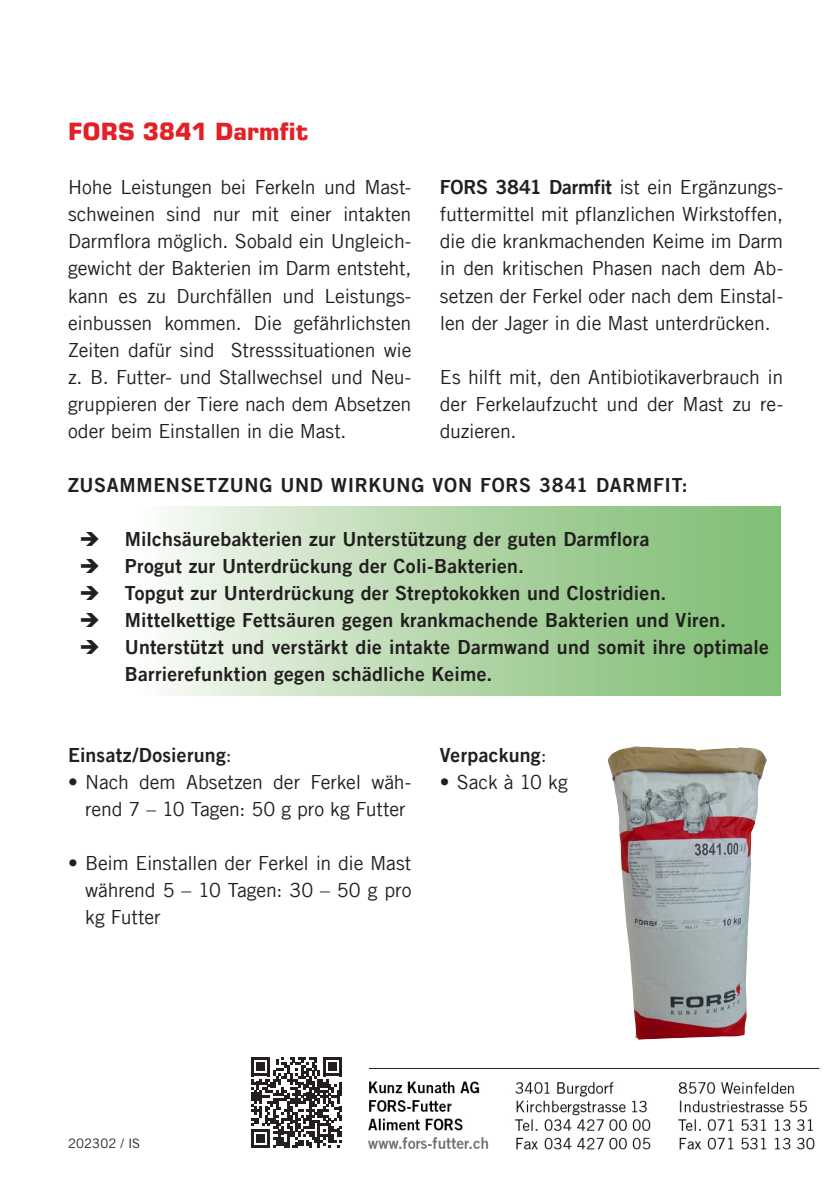
<style>
.page{position:relative;width:840px;height:1191px;background:#fff}
.page>*{position:absolute;margin:0;border:0;box-sizing:border-box;transform-origin:0 0}
.Titel{font:700 24px "Eurostile LT";letter-spacing:.005em;color:#e41f25}
.Lauftext{font:19.6px/27px "Trade Gothic LT Com";letter-spacing:-.005em;color:#231f20;text-align:justify}
.Einzug{font:19.6px/27px "Trade Gothic LT Com Bd 2";letter-spacing:.015em;color:#231f20}
.Lauftext-2{font:19.6px "Trade Gothic LT Com Bd 2";letter-spacing:.035em;color:#231f20}
.Lauftext-3{font:13px "Trade Gothic LT Com";letter-spacing:.01em;color:#231f20}
.s1{font-family:"Trade Gothic LT Com Bd 2"}
.s2{font-family:"Trade Gothic LT Com"}
</style>
<div class="page">
<hr style="left:369px;top:1068px;width:450px;height:1px;background:#231f20">
<img style="left:369px;top:1081px;width:444px;height:68px">
<svg style="left:251px;top:1057px;width:91px;height:91px"></svg>
<div style="left:68px;top:506px;width:711px;height:189px;background:linear-gradient(to right,#fff,#78b96a)"></div>
<img style="left:607px;top:746px;width:159px;height:293px">
<p class="Titel" style="left:68px;top:117px;width:241px">FORS 3841 Darmfit</p>
<p class="Lauftext" style="left:68px;top:174px;width:345px">Hohe Leistungen bei Ferkeln und Mast&shy;schweinen sind nur mit einer intakten Darmflora möglich. Sobald ein Ungleich&shy;gewicht der Bakterien im Darm entsteht, kann es zu Durchfällen und Leistungs&shy;einbussen kommen. Die gefährlichsten Zeiten dafür sind Stresssituationen wie z. B. Futter- und Stallwechsel und Neu&shy;gruppieren der Tiere nach dem Absetzen oder beim Einstallen in die Mast.</p>
<p class="Lauftext" style="left:439px;top:174px;width:344px"><span class="s1">FORS 3841 Darmfit</span> ist ein Ergänzungs&shy;futtermittel mit pflanzlichen Wirkstoffen, die die krankmachenden Keime im Darm in den kritischen Phasen nach dem Ab&shy;setzen der Ferkel oder nach dem Einstal&shy;len der Jager in die Mast unterdrücken.</p>
<p class="Lauftext" style="left:439px;top:363px;width:344px">Es hilft mit, den Antibiotikaverbrauch in der Ferkelaufzucht und der Mast zu re&shy;duzieren.</p>
<p class="Lauftext-2" style="left:68px;top:472px;width:621px">ZUSAMMENSETZUNG UND WIRKUNG VON FORS 3841 DARMFIT:</p>
<p class="Einzug" style="left:79px;top:525px;width:571px">➔ Milchsäurebakterien zur Unterstützung der guten Darmflora</p>
<p class="Einzug" style="left:79px;top:552px;width:446px">➔ Progut zur Unterdrückung der Coli-Bakterien.</p>
<p class="Einzug" style="left:79px;top:579px;width:588px">➔ Topgut zur Unterdrückung der Streptokokken und Clostridien.</p>
<p class="Einzug" style="left:79px;top:606px;width:648px">➔ Mittelkettige Fettsäuren gegen krankmachende Bakterien und Viren.</p>
<p class="Einzug" style="left:125px;top:633px;width:645px;text-indent:-45px">➔ Unterstützt und verstärkt die intakte Darmwand und somit ihre optimale<br>Barrierefunktion gegen schädliche Keime.</p>
<p class="Einzug" style="left:68px;top:741px;width:165px">Einsatz/Dosierung<span class="s2">:</span></p>
<p class="Lauftext" style="left:68px;top:768px;width:344px;text-align:center">• Nach dem Absetzen der Ferkel wäh&shy;rend 7 – 10 Tagen: 50 g pro kg Futter</p>
<p class="Lauftext" style="left:85px;top:849px;width:327px;text-indent:-17px">• Beim Einstallen der Ferkel in die Mast während 5 – 10 Tagen: 30 – 50 g pro kg Futter</p>
<p class="Einzug" style="left:439px;top:741px;width:108px">Verpackung<span class="s2">:</span></p>
<p class="Lauftext" style="left:439px;top:768px;width:129px">• Sack à 10 kg</p>
<p class="Lauftext-3" style="left:68px;top:1135px;width:74px">202302 / IS</p>
</div>
